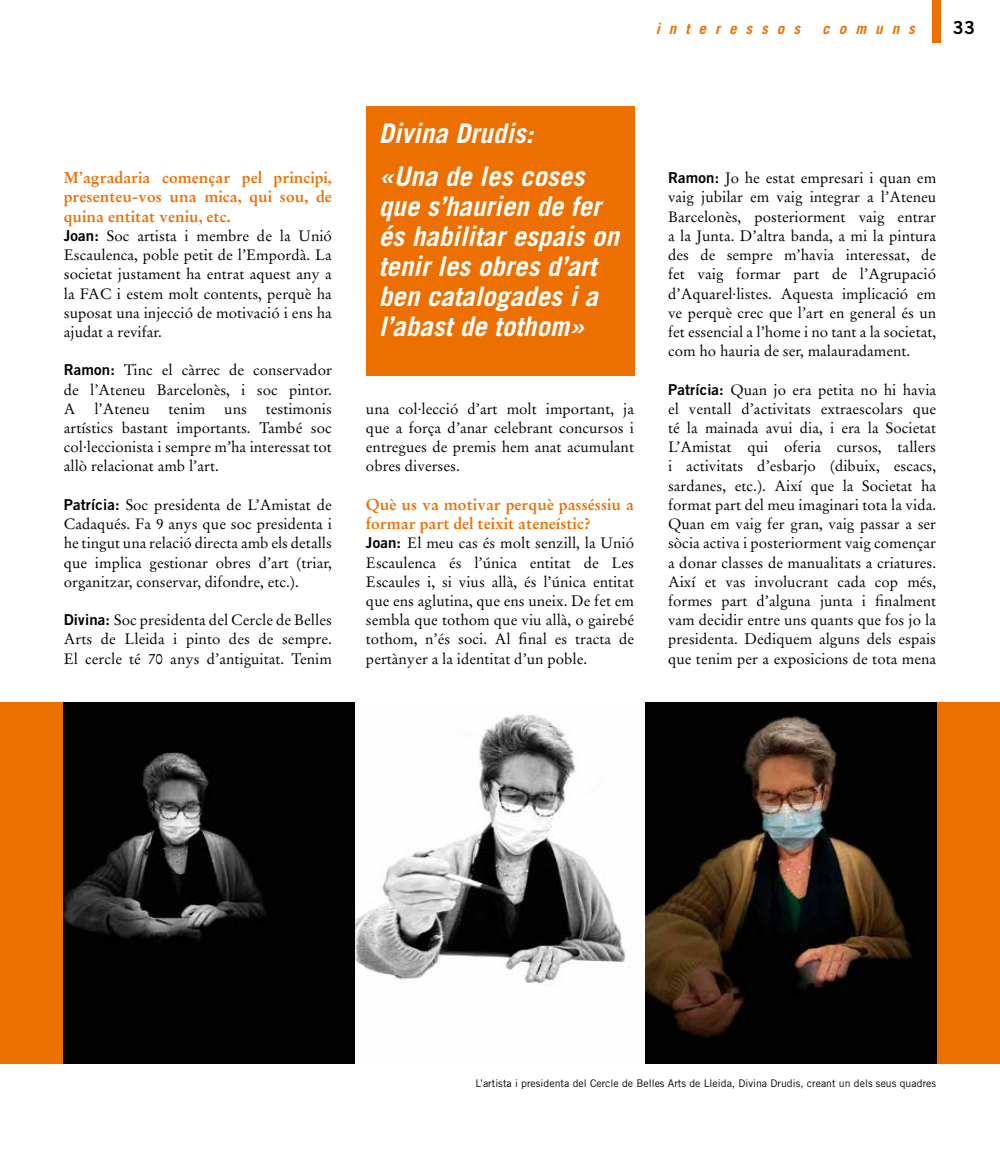
<style>
.page{position:relative;width:1000px;height:1149px;background:#fff}
.page>*{position:absolute;margin:0;border:0;box-sizing:border-box;transform-origin:0 0}
.t1{font:italic 700 27px/30px "Trade Gothic LT Std";color:#fff}
.t2{font:18px "Trade Gothic LT Std Bd 2";color:#000}
.t3{font:700 15.75px/19.2px "Stempel Garamond LT Std";color:#ed6f00;text-align:justify}
.t4{font:15px/19.2px "Stempel Garamond LT Std";color:#000;text-align:justify}
.t5{font:italic 700 15px "Trade Gothic LT Std";letter-spacing:.6em;color:#ed6f00}
.t6{font:10.5px "Trade Gothic LT Std";letter-spacing:.005em;color:#000}
.s1{font-family:"Trade Gothic LT Std Bd 2"}
</style>
<div class="page">
<div style="left:931px;top:0;width:9px;height:43px;background:#ed6f00"></div>
<div style="left:366px;top:106px;width:268px;height:269px;background:#ed6f00"></div>
<div style="left:0;top:701px;width:999px;height:362px;background:#ed6f00"></div>
<img style="left:64px;top:701px;width:872px;height:362px">
<p class="t5" style="left:655px;top:19px;width:146px">interessos</p>
<p class="t5" style="left:822px;top:19px;width:94px">comuns</p>
<p class="t2" style="left:952px;top:16px;width:23px">33</p>
<p class="t3" style="left:64px;top:168px;width:269px">M’agradaria començar pel principi, presenteu-vos una mica, qui sou, de quina entitat veniu, etc.</p>
<p class="t4" style="left:64px;top:226px;width:269px"><span class="s1">Joan:</span> Soc artista i membre de la Unió Escaulenca, poble petit de l’Empordà. La societat justament ha entrat aquest any a la FAC i estem molt contents, perquè ha suposat una injecció de motivació i ens ha ajudat a revifar.</p>
<p class="t4" style="left:64px;top:360px;width:269px"><span class="s1">Ramon:</span> Tinc el càrrec de conservador de l’Ateneu Barcelonès, i soc pintor.<br>A</p>
<p class="t4" style="left:94px;top:399px;width:57px">l’Ateneu</p>
<p class="t4" style="left:168px;top:399px;width:38px">tenim</p>
<p class="t4" style="left:224px;top:399px;width:24px">uns</p>
<p class="t4" style="left:64px;top:399px;width:269px;text-indent:202px">testimonis artístics bastant importants. També soc col·leccionista i sempre m’ha interessat tot allò relacionat amb l’art.</p>
<p class="t4" style="left:64px;top:495px;width:269px"><span class="s1">Patrícia:</span> Soc presidenta de L’Amistat de Cadaqués. Fa 9 anys que soc presidenta i he tingut una relació directa amb els detalls que implica gestionar obres d’art (triar, organitzar, conservar, difondre, etc.).</p>
<p class="t4" style="left:64px;top:610px;width:269px"><span class="s1">Divina:</span> Soc presidenta del Cercle de Belles Arts de Lleida i pinto des de sempre.<br>El cercle té 70 anys d’antiguitat. Tenim</p>
<h1 class="t1" style="left:378px;top:112px;width:207px;line-height:42.8px">Divina Drudis: «Una de les coses</h1>
<h1 class="t1" style="left:378px;top:191px;width:242px">que s’haurien de fer és habilitar espais on tenir les obres d’art ben catalogades i a l’abast de tothom»</h1>
<p class="t4" style="left:366px;top:399px;width:269px">una col·lecció d’art molt important, ja que a força d’anar celebrant concursos i entregues de premis hem anat acumulant obres diverses.</p>
<p class="t3" style="left:366px;top:494px;width:269px">Què us va motivar perquè passéssiu a formar part del teixit ateneístic?</p>
<p class="t4" style="left:366px;top:533px;width:269px"><span class="s1">Joan:</span> El meu cas és molt senzill, la Unió Escaulenca és l’única entitat de Les Escaules i, si vius allà, és l’única entitat que ens aglutina, que ens uneix. De fet em sembla que tothom que viu allà, o gairebé tothom, n’és soci. Al final es tracta de pertànyer a la identitat d’un poble.</p>
<p class="t4" style="left:668px;top:168px;width:269px"><span class="s1">Ramon:</span> Jo he estat empresari i quan em vaig jubilar em vaig integrar a l’Ateneu Barcelonès, posteriorment vaig entrar a la Junta. D’altra banda, a mi la pintura des de sempre m’havia interessat, de fet vaig formar part de l’Agrupació d’Aquarel·listes. Aquesta implicació em ve perquè crec que l’art en general és un fet essencial a l’home i no tant a la societat, com ho hauria de ser, malauradament.</p>
<p class="t4" style="left:668px;top:380px;width:269px"><span class="s1">Patrícia:</span> Quan jo era petita no hi havia el ventall d’activitats extraescolars que té la mainada avui dia, i era la Societat L’Amistat qui oferia cursos, tallers i activitats d’esbarjo (dibuix, escacs, sardanes, etc.). Així que la Societat ha format part del meu imaginari tota la vida.<br>Quan em vaig fer gran, vaig passar a ser sòcia activa i posteriorment vaig començar a donar classes de manualitats a criatures.<br>Així et vas involucrant cada cop més, formes part d’alguna junta i finalment vam decidir entre uns quants que fos jo la presidenta. Dediquem alguns dels espais que tenim per a exposicions de tota mena</p>
<p class="t6" style="left:475px;top:1076px;width:462px">L’artista i presidenta del Cercle de Belles Arts de Lleida, Divina Drudis, creant un dels seus quadres</p>
</div>
